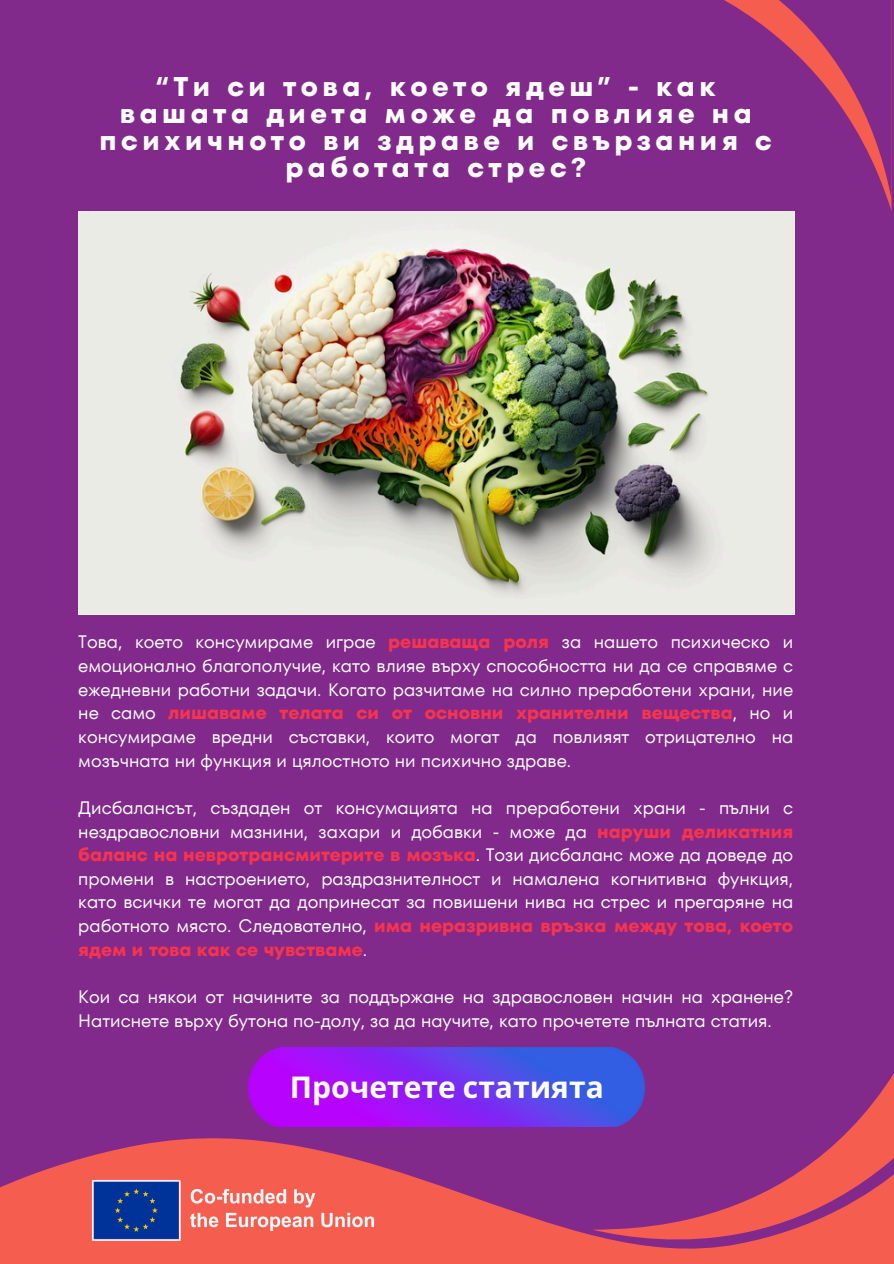
<style>
.page{position:relative;width:894px;height:1264px;background:#fff}
.page>*{position:absolute;margin:0;border:0;box-sizing:border-box;transform-origin:0 0}
.t1{font:700 30px "Noto Sans";color:#fff}
.t2{font:700 27px/27px "TT Fors";letter-spacing:.165em;color:#fff;text-align:center}
.t3{font:18px/23.7px "TT Fors";color:#fff;text-align:justify}
.s1{font-weight:700;color:#f7344c}
</style>
<div class="page">
<div style="left:0;top:0;width:893px;height:1263px;background:#812a8c"></div>
<svg style="left:0;top:1126px;width:560px;height:137px;fill:#f55d4e"></svg>
<svg style="left:560px;top:1075px;width:333px;height:188px"></svg>
<img style="left:89px;top:1178px;width:296px;height:62px">
<svg style="left:728px;top:0;width:163px;height:199px"></svg>
<img style="left:248px;top:1047px;width:396px;height:79px">
<img style="left:78px;top:211px;width:716px;height:403px">
<p class="t2" style="left:100px;top:73px;width:673px">“Ти си това, което ядеш” - как вашата диета може да повлияе на психичното ви здраве и свързания с работата стрес?</p>
<p class="t3" style="left:78px;top:630px;width:716px">Това, което консумираме играе <span class="s1">решаваща роля</span> за нашето психическо и емоционално благополучие, като влияе върху способността ни да се справяме с ежедневни работни задачи. Когато разчитаме на силно преработени храни, ние не само <span class="s1">лишаваме телата си от основни хранителни вещества</span>, но и консумираме вредни съставки, които могат да повлияят отрицателно на мозъчната ни функция и цялостното ни психично здраве.</p>
<p class="t3" style="left:78px;top:795px;width:716px">Дисбалансът, създаден от консумацията на преработени храни - пълни с нездравословни мазнини, захари и добавки - може да <span class="s1">наруши деликатния баланс на невротрансмитерите в мозъка</span>. Този дисбаланс може да доведе до промени в настроението, раздразнителност и намалена когнитивна функция, като всички те могат да допринесат за повишени нива на стрес и прегаряне на работното място. Следователно, <span class="s1">има неразривна връзка между това, което ядем и това как се чувстваме</span>.</p>
<p class="t3" style="left:78px;top:984px;width:716px">Кои са някои от начините за поддържане на здравословен начин на хранене?<br>Натиснете върху бутона по-долу, за да научите, като прочетете пълната статия.</p>
<p class="t1" style="left:290px;top:1066px;width:315px">Прочетете статията</p>
</div>
